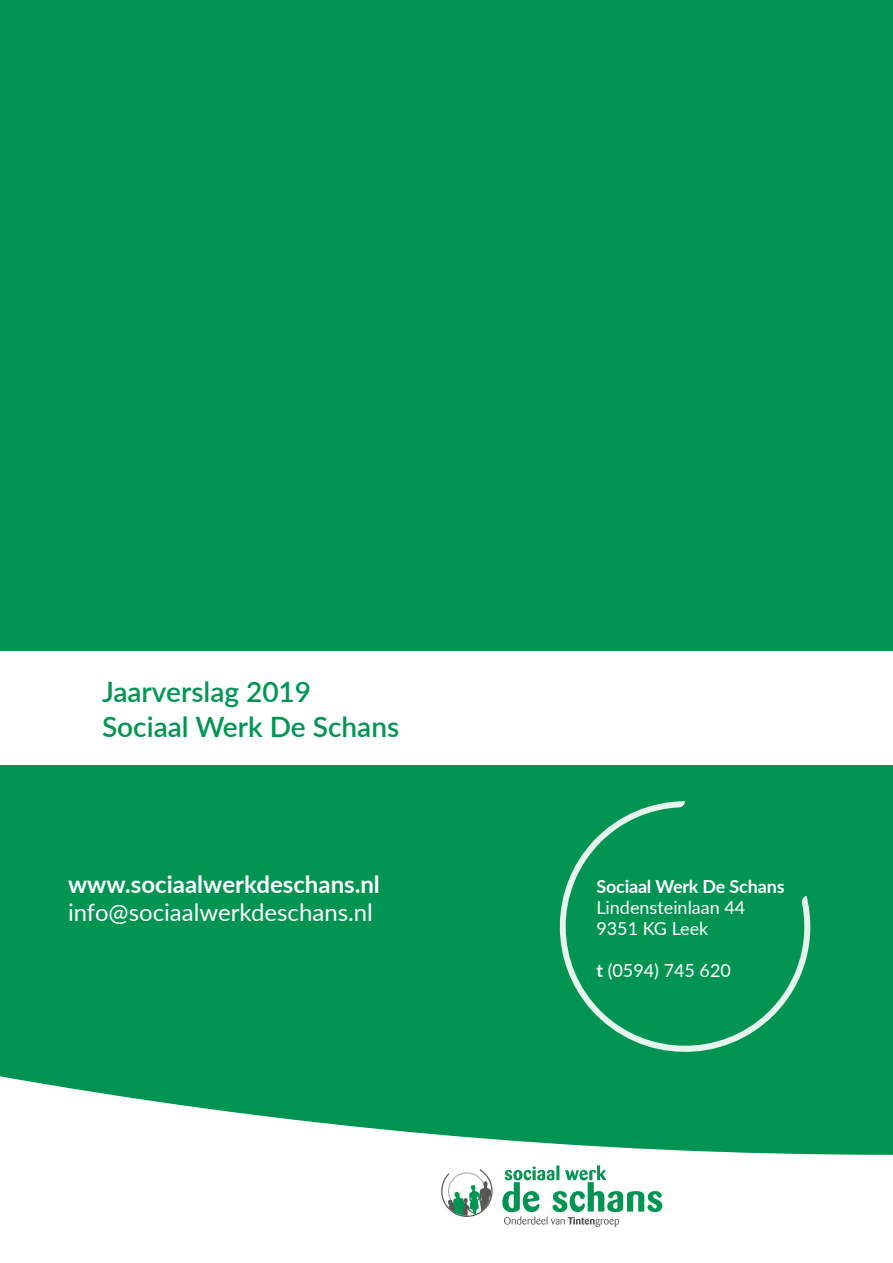
<style>
.page{position:relative;width:893px;height:1263px;background:#fff}
.page>*{position:absolute;margin:0;border:0;box-sizing:border-box;transform-origin:0 0}
.t1{font:600 28.05px/35.1px "Lato";color:#009453}
.t2{font:24px "Lato";color:#fff}
.t3{font:700 24px "Lato";color:#fff}
.t4{font:18px/21px "Lato";color:#fff}
.t5{font:700 18px "Lato";letter-spacing:-.01em;color:#fff}
.s1{font-weight:700}
</style>
<div class="page">
<div style="left:0;top:0;width:893px;height:1155px;background:#009453"></div>
<div style="left:0;top:651px;width:893px;height:114px;background:#fff"></div>
<div style="left:560px;top:801px;width:250px;height:251px;background:#009453"></div>
<svg style="left:441px;top:1169px;width:52px;height:48px"></svg>
<svg style="left:502px;top:1165px;width:160px;height:62px"></svg>
<h1 class="t1" style="left:102px;top:673px;width:299px">Jaarverslag 2019<br>Sociaal Werk De Schans</h1>
<h2 class="t3" style="left:68px;top:866px;width:313px">www.sociaalwerkdeschans.nl</h2>
<h2 class="t2" style="left:68px;top:895px;width:306px">info@sociaalwerkdeschans.nl</h2>
<p class="t5" style="left:596px;top:873px;width:190px">Sociaal Werk De Schans</p>
<p class="t4" style="left:596px;top:896px;width:150px">Lindensteinlaan 44<br>9351 KG Leek</p>
<p class="t4" style="left:596px;top:959px;width:136px"><span class="s1">t</span> (0594) 745 620</p>
</div>
